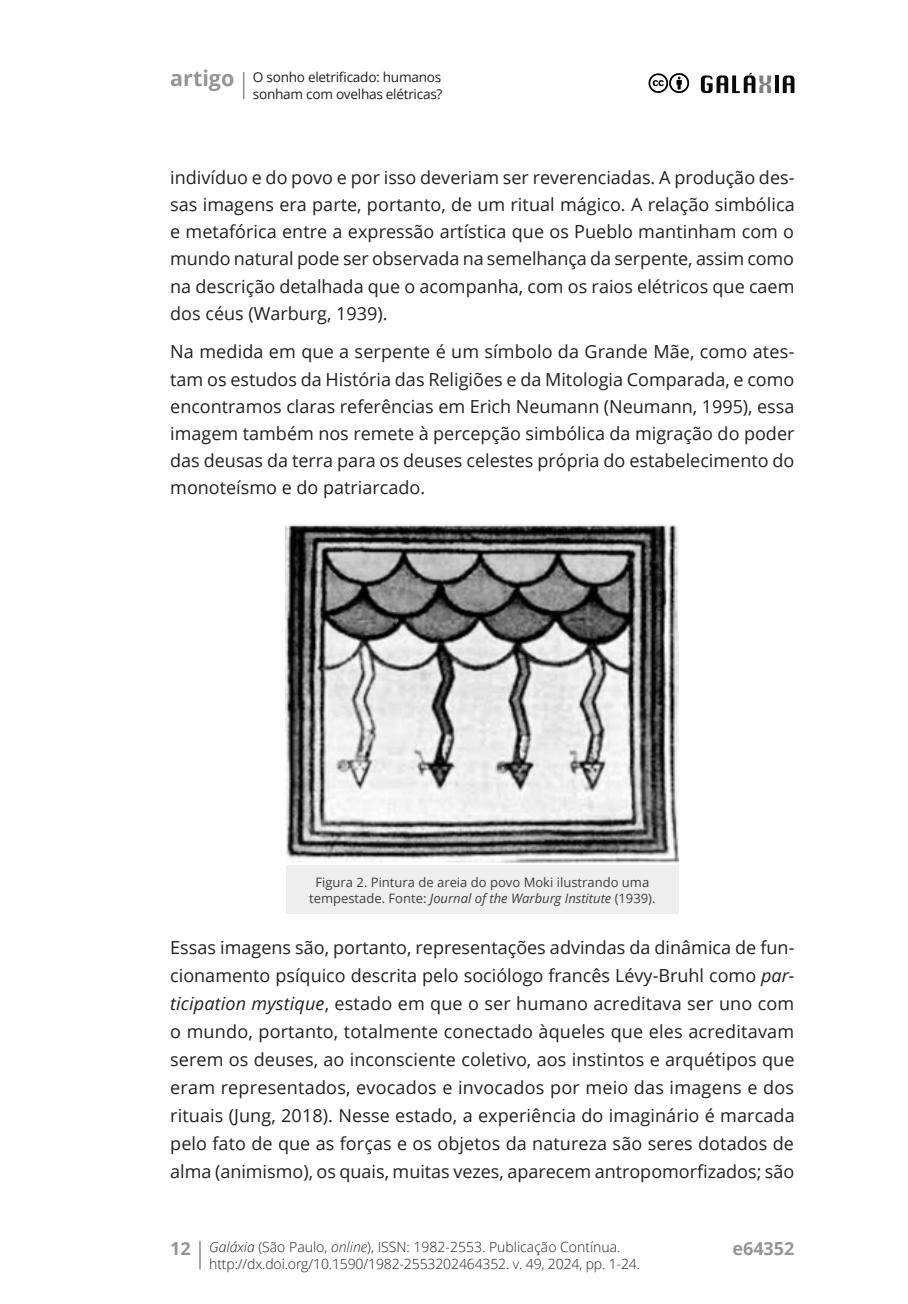
<style>
.page{position:relative;width:908px;height:1304px;background:#fff}
.page>*{position:absolute;margin:0;border:0;box-sizing:border-box;transform-origin:0 0}
.t1{font:700 21.6px "Open Sans";color:#939598}
.Mancha_de_texto{font:18px/27.2px "Open Sans";color:#231f20;text-align:justify}
.t2{font:700 18px "Open Sans";color:#939598}
.t3{font:300 14px/16.8px "Open Sans";letter-spacing:-.01em;color:#231f20}
.t4{font:13.6px/17px "Open Sans";letter-spacing:-.02em;color:#231f20}
._0_enviado_RECEBIDO{font:13px/16px "Open Sans";color:#3e3e3f;text-align:center}
.s1{font-style:italic}
</style>
<div class="page">
<hr style="left:199px;top:1241px;width:2px;height:28px;background:#939598">
<svg style="left:243px;top:72px;width:1px;height:27px"></svg>
<svg style="left:775px;top:76px;width:3px;height:17px"></svg>
<svg style="left:782px;top:76px;width:12px;height:17px"></svg>
<svg style="left:648px;top:72px;width:122px;height:22px"></svg>
<img style="left:286px;top:524px;width:392px;height:340px">
<div style="left:286px;top:865px;width:392px;height:49px;background:#eeeeef"></div>
<p class="t1" style="left:170px;top:63px;width:66px">artigo</p>
<p class="t4" style="left:253px;top:68px;width:191px">O sonho eletrificado: humanos sonham com ovelhas elétricas?</p>
<p class="Mancha_de_texto" style="left:170px;top:163px;width:625px">indivíduo e do povo e por isso deveriam ser reverenciadas. A produção des&shy;sas imagens era parte, portanto, de um ritual mágico. A relação simbólica e metafórica entre a expressão artística que os Pueblo mantinham com o mundo natural pode ser observada na semelhança da serpente, assim como na descrição detalhada que o acompanha, com os raios elétricos que caem dos céus (Warburg, 1939).</p>
<p class="Mancha_de_texto" style="left:170px;top:338px;width:625px">Na medida em que a serpente é um símbolo da Grande Mãe, como ates&shy;tam os estudos da História das Religiões e da Mitologia Comparada, e como encontramos claras referências em Erich Neumann (Neumann, 1995), essa imagem também nos remete à percepção simbólica da migração do poder das deusas da terra para os deuses celestes própria do estabelecimento do monoteísmo e do patriarcado.</p>
<p class="_0_enviado_RECEBIDO" style="left:309px;top:874px;width:348px">Figura 2. Pintura de areia do povo Moki ilustrando uma tempestade. Fonte: <span class="s1">Journal of the Warburg Institute</span> (1939).</p>
<p class="Mancha_de_texto" style="left:170px;top:933px;width:625px;line-height:28px">Essas imagens são, portanto, representações advindas da dinâmica de fun&shy;cionamento psíquico descrita pelo sociólogo francês Lévy-Bruhl como <span class="s1">par&shy;ticipation mystique</span>, estado em que o ser humano acreditava ser uno com o mundo, portanto, totalmente conectado àqueles que eles acreditavam serem os deuses, ao inconsciente coletivo, aos instintos e arquétipos que eram representados, evocados e invocados por meio das imagens e dos rituais (Jung, 2018). Nesse estado, a experiência do imaginário é marcada pelo fato de que as forças e os objetos da natureza são seres dotados de alma (animismo), os quais, muitas vezes, aparecem antropomorfizados; são</p>
<p class="t2" style="left:170px;top:1236px;width:22px">12</p>
<p class="t3" style="left:209px;top:1238px;width:432px"><span class="s1">Galáxia</span> (São Paulo, <span class="s1">online</span>), ISSN: 1982-2553. Publicação Contínua. http://dx.doi.org/10.1590/1982-2553202464352. v. 49, 2024, pp. 1-24.</p>
<p class="t2" style="left:732px;top:1236px;width:64px">e64352</p>
</div>
